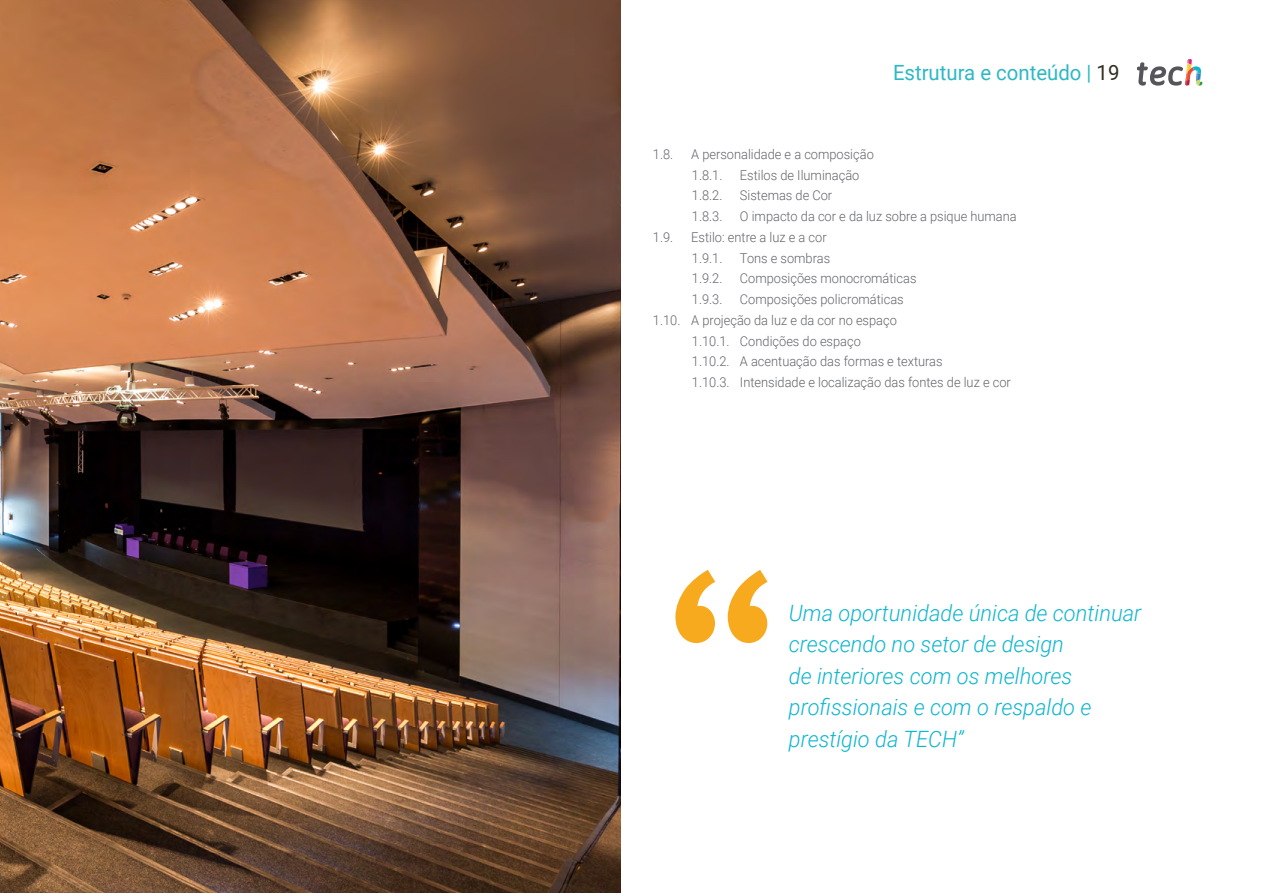
<style>
.page{position:relative;width:1263px;height:893px;background:#fff}
.page>*{position:absolute;margin:0;border:0;box-sizing:border-box;transform-origin:0 0}
.t1{font:italic 300 22.5px/31.5px "Roboto";color:#0fb6cf}
.t2{font:21px "Roboto";color:#2db8c5}
.t3{font:300 13.5px/20.7px "Roboto";color:#61646a;scale:.95 1}
.s1{color:#312e20}
</style>
<div class="page">
<img style="left:0;top:0;width:621px;height:893px">
<svg style="left:1137px;top:59px;width:65px;height:27px"></svg>
<svg style="left:675px;top:570px;width:92px;height:73px"></svg>
<h2 class="t2" style="left:893px;top:57px;width:228px">Estrutura e conteúdo | <span class="s1">19</span></h2>
<p class="t3" style="left:653px;top:143px;width:23px">1.8.</p>
<p class="t3" style="left:691px;top:143px;width:194px">A personalidade e a composição<br>1.8.1.</p>
<p class="t3" style="left:740px;top:164px;width:127px">Estilos de Iluminação</p>
<p class="t3" style="left:692px;top:185px;width:34px">1.8.2.</p>
<p class="t3" style="left:740px;top:185px;width:99px">Sistemas de Cor</p>
<p class="t3" style="left:692px;top:206px;width:34px">1.8.3.</p>
<p class="t3" style="left:740px;top:206px;width:293px">O impacto da cor e da luz sobre a psique humana</p>
<p class="t3" style="left:653px;top:226px;width:23px">1.9.</p>
<p class="t3" style="left:691px;top:226px;width:144px">Estilo: entre a luz e a cor<br>1.9.1.</p>
<p class="t3" style="left:740px;top:247px;width:96px">Tons e sombras</p>
<p class="t3" style="left:692px;top:268px;width:34px">1.9.2.</p>
<p class="t3" style="left:740px;top:268px;width:187px">Composições monocromáticas</p>
<p class="t3" style="left:692px;top:289px;width:34px">1.9.3.</p>
<p class="t3" style="left:740px;top:289px;width:174px">Composições policromáticas</p>
<p class="t3" style="left:653px;top:309px;width:258px">1.10. A projeção da luz e da cor no espaço</p>
<p class="t3" style="left:692px;top:330px;width:179px">1.10.1. Condições do espaço</p>
<p class="t3" style="left:692px;top:351px;width:265px">1.10.2. A acentuação das formas e texturas</p>
<p class="t3" style="left:692px;top:372px;width:337px">1.10.3. Intensidade e localização das fontes de luz e cor</p>
<h1 class="t1" style="left:789px;top:596px;width:354px">Uma oportunidade única de continuar crescendo no setor de design<br>de interiores com os melhores profissionais e com o respaldo e prestígio da TECH”</h1>
</div>
